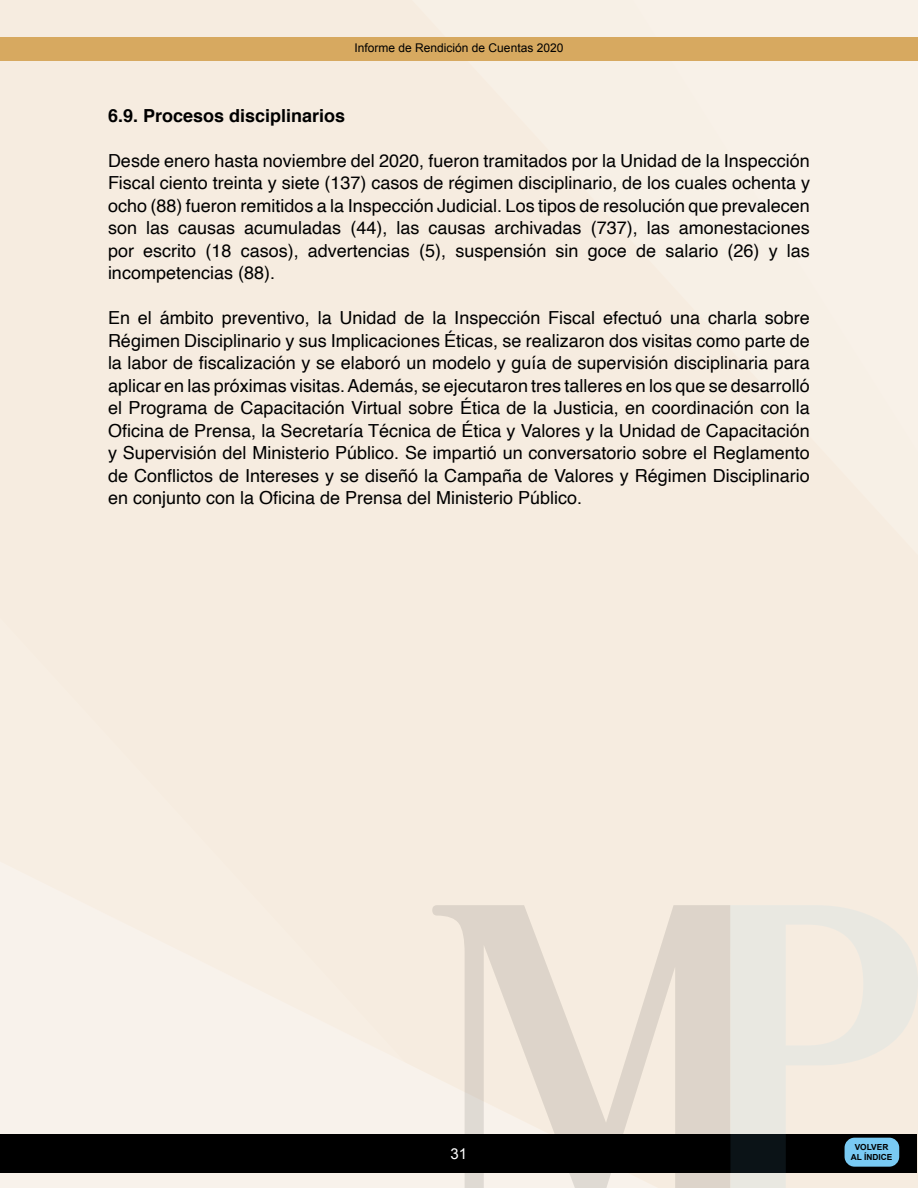
<style>
.page{position:relative;width:918px;height:1188px;background:#f6ece0}
.page>*{position:absolute;margin:0;border:0;box-sizing:border-box;transform-origin:0 0}
.t1{font:18px/22.5px "Helvetica";color:#000;text-align:justify}
.t2{font:700 18px "Helvetica";color:#000}
.t3{font:15px "Arial";color:#fff}
.t4{font:12px "Arial";color:#000}
.t5{font:700 8.4px/10.1px "Arial";color:#000;text-align:center}
</style>
<div class="page">
<svg style="left:0;top:862px;width:432px;height:326px"></svg>
<div style="left:0;top:901px;width:346px;height:287px;background:#f8f2eb"></div>
<div style="left:0;top:37px;width:918px;height:23px;background:#d7a960"></div>
<div style="left:1px;top:1134px;width:916px;height:39px;background:#000"></div>
<svg style="left:730px;top:905px;width:188px;height:283px;fill:#e9e8e0"></svg>
<svg style="left:432px;top:905px;width:298px;height:283px"></svg>
<div style="left:845px;top:1138px;width:54px;height:29px;background:#79caf3;border-radius:10px"></div>
<p class="t4" style="left:355px;top:40px;width:210px">Informe de Rendición de Cuentas 2020</p>
<p class="t2" style="left:108px;top:101px;width:239px">6.9. Procesos disciplinarios</p>
<p class="t1" style="left:108px;top:149px;width:704px">Desde enero hasta noviembre del 2020, fueron tramitados por la Unidad de la Inspección Fiscal ciento treinta y siete (137) casos de régimen disciplinario, de los cuales ochenta y ocho (88) fueron remitidos a la Inspección Judicial. Los tipos de resolución que prevalecen son las causas acumuladas (44), las causas archivadas (737), las amonestaciones por escrito (18 casos), advertencias (5), suspensión sin goce de salario (26) y las incompetencias (88).</p>
<p class="t1" style="left:108px;top:307px;width:703px">En el ámbito preventivo, la Unidad de la Inspección Fiscal efectuó una charla sobre Régimen Disciplinario y sus Implicaciones Éticas, se realizaron dos visitas como parte de la labor de fiscalización y se elaboró un modelo y guía de supervisión disciplinaria para aplicar en las próximas visitas. Además, se ejecutaron tres talleres en los que se desarrolló el Programa de Capacitación Virtual sobre Ética de la Justicia, en coordinación con la Oficina de Prensa, la Secretaría Técnica de Ética y Valores y la Unidad de Capacitación y Supervisión del Ministerio Público. Se impartió un conversatorio sobre el Reglamento de Conflictos de Intereses y se diseñó la Campaña de Valores y Régimen Disciplinario en conjunto con la Oficina de Prensa del Ministerio Público.</p>
<p class="t3" style="left:451px;top:1144px;width:18px">31</p>
<p class="t5" style="left:851px;top:1142px;width:43px">VOLVER<br>AL ÍNDICE</p>
</div>
